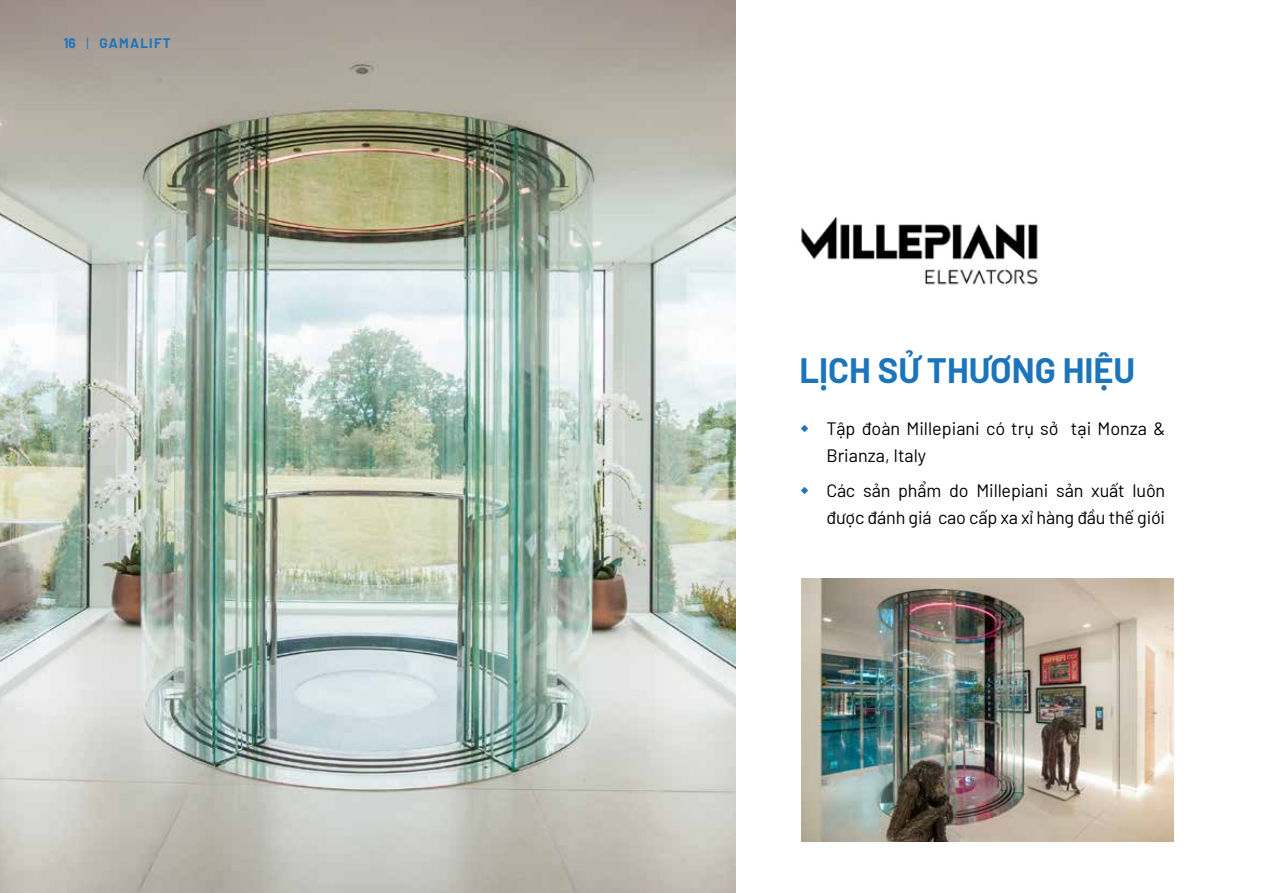
<style>
.page{position:relative;width:1263px;height:893px;background:#fff}
.page>*{position:absolute;margin:0;border:0;box-sizing:border-box;transform-origin:0 0}
.t1{font:700 34.5px "Barlow";color:#1c75bc}
.t2{font:18px/27px "Barlow";letter-spacing:-.01em;color:#000}
.t3{font:700 13.5px "Barlow";letter-spacing:.09em;color:#1c75bc}
.s1{font-weight:400}
.s2{font-family:"Oxy Avenir Black";color:#1c75bc}
</style>
<div class="page">
<img style="left:801px;top:217px;width:237px;height:68px">
<img style="left:0;top:0;width:736px;height:893px">
<img style="left:801px;top:578px;width:373px;height:264px">
<p class="t3" style="left:64px;top:33px;width:108px">16 <span class="s1">|</span> GAMALIFT</p>
<h1 class="t1" style="left:799px;top:345px;width:337px">LỊCH SỬ THƯƠNG HIỆU</h1>
<p class="t2" style="left:826px;top:413px;width:340px;text-indent:-27px"><span class="s2">ġ</span> Tập đoàn Millepiani có trụ sở tại Monza &amp;<br>Brianza, Italy</p>
<p class="t2" style="left:799px;top:476px;width:367px;text-align:right"><span class="s2">ġ</span> Các sản phẩm do Millepiani sản xuất luôn được đánh giá cao cấp xa xỉ hàng đầu thế giới</p>
</div>
